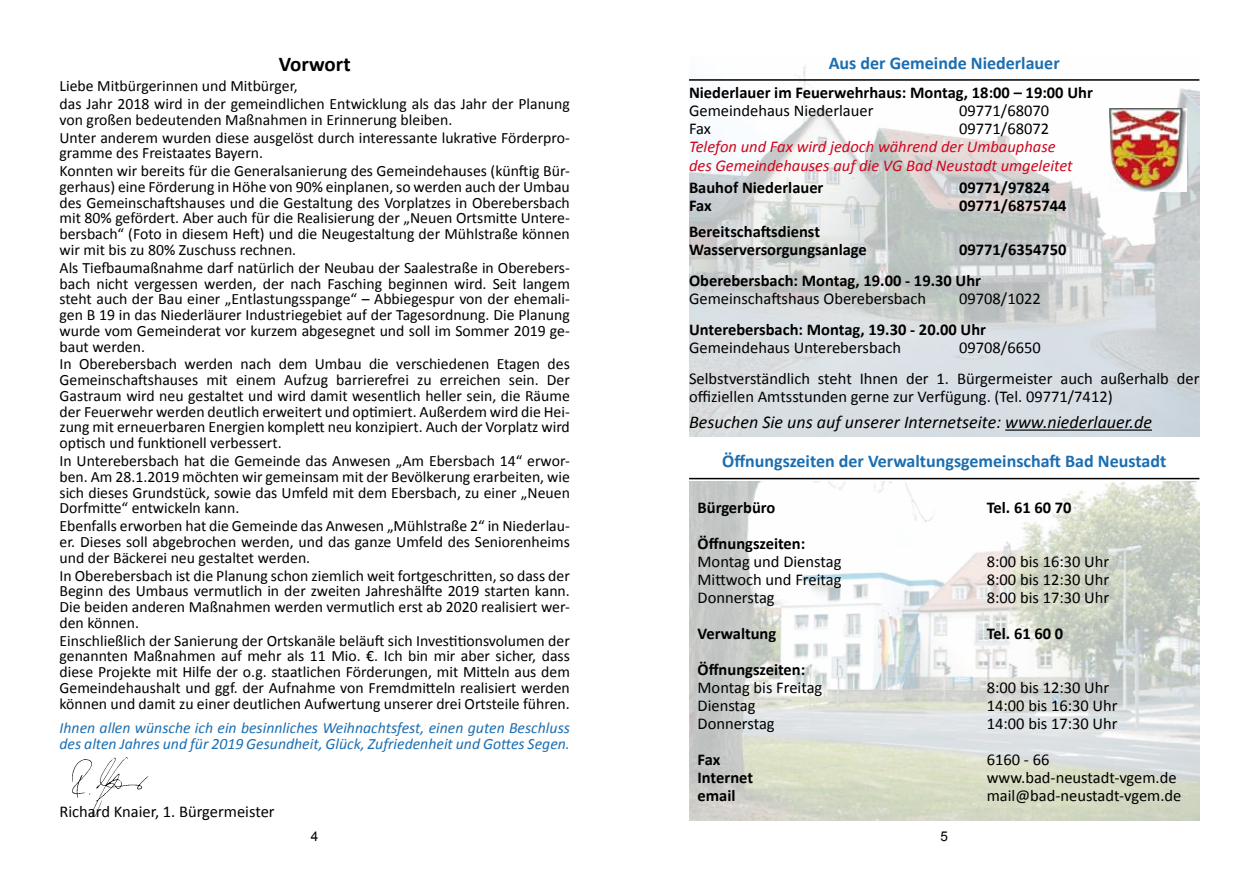
<style>
.page{position:relative;width:1259px;height:893px;background:#fff}
.page>*{position:absolute;margin:0;border:0;box-sizing:border-box;transform-origin:0 0}
.t1{font:700 21px "Calibri";color:#000}
.t2{font:700 18px "Calibri";color:#1b6eb1}
.t3{font:italic 18px "Calibri";color:#000}
.t4{font:16.5px/30.8px "Calibri";color:#000}
.t5{font:700 16.5px/18px "Calibri";color:#000}
.t6{font:italic 16.5px/18px "Calibri";color:#cd071e}
.t7{font:15.75px/15.8px "Calibri";color:#000;text-align:justify}
.t8{font:italic 15.75px/15.8px "Calibri";color:#1b6eb1}
.t9{font:13.5px "Arial";color:#000}
</style>
<div class="page">
<img style="left:72px;top:757px;width:77px;height:60px">
<img style="left:689px;top:66px;width:510px;height:371px">
<img style="left:689px;top:482px;width:510px;height:339px">
<hr style="left:689px;top:79px;width:510px;height:2px;background:#000">
<hr style="left:1005px;top:429px;width:147px;height:2px;background:#000">
<img style="left:1109px;top:108px;width:77px;height:83px">
<hr style="left:689px;top:478px;width:510px;height:1px;background:#000">
<h1 class="t1" style="left:279px;top:51px;width:73px">Vorwort</h1>
<p class="t7" style="left:60px;top:76px;width:512px;line-height:17.9px">Liebe Mitbürgerinnen und Mitbürger,<br>das Jahr 2018 wird in der gemeindlichen Entwicklung als das Jahr der Planung</p>
<p class="t7" style="left:60px;top:110px;width:512px;line-height:17.9px">von großen bedeutenden Maßnahmen in Erinnerung bleiben.<br>Unter anderem wurden diese ausgelöst durch interessante lukrative Förderpro-</p>
<p class="t7" style="left:60px;top:143px;width:512px;line-height:17.9px">gramme des Freistaates Bayern.<br>Konnten wir bereits für die Generalsanierung des Gemeindehauses (künftig Bür-</p>
<p class="t7" style="left:60px;top:178px;width:512px">gerhaus) eine Förderung in Höhe von 90% einplanen, so werden auch der Umbau des Gemeinschaftshauses und die Gestaltung des Vorplatzes in Oberebersbach mit 80% gefördert. Aber auch für die Realisierung der „Neuen Ortsmitte Untere&shy;bersbach“ (Foto in diesem Heft) und die Neugestaltung der Mühlstraße können wir mit bis zu 80% Zuschuss rechnen.</p>
<p class="t7" style="left:60px;top:259px;width:512px">Als Tiefbaumaßnahme darf natürlich der Neubau der Saalestraße in Oberebers&shy;bach nicht vergessen werden, der nach Fasching beginnen wird. Seit langem steht auch der Bau einer „Entlastungsspange“ – Abbiegespur von der ehemali&shy;gen B 19 in das Niederläurer Industriegebiet auf der Tagesordnung. Die Planung wurde vom Gemeinderat vor kurzem abgesegnet und soll im Sommer 2019 ge&shy;baut werden.</p>
<p class="t7" style="left:60px;top:356px;width:512px">In Oberebersbach werden nach dem Umbau die verschiedenen Etagen des Gemeinschaftshauses mit einem Aufzug barrierefrei zu erreichen sein. Der Gastraum wird neu gestaltet und wird damit wesentlich heller sein, die Räume der Feuerwehr werden deutlich erweitert und optimiert. Außerdem wird die Hei&shy;zung mit erneuerbaren Energien komplett neu konzipiert. Auch der Vorplatz wird optisch und funktionell verbessert.</p>
<p class="t7" style="left:60px;top:452px;width:512px">In Unterebersbach hat die Gemeinde das Anwesen „Am Ebersbach 14“ erwor&shy;ben. Am 28.1.2019 möchten wir gemeinsam mit der Bevölkerung erarbeiten, wie sich dieses Grundstück, sowie das Umfeld mit dem Ebersbach, zu einer „Neuen Dorfmitte“ entwickeln kann.</p>
<p class="t7" style="left:60px;top:517px;width:512px">Ebenfalls erworben hat die Gemeinde das Anwesen „Mühlstraße 2“ in Niederlau&shy;er. Dieses soll abgebrochen werden, und das ganze Umfeld des Seniorenheims und der Bäckerei neu gestaltet werden.</p>
<p class="t7" style="left:60px;top:567px;width:512px">In Oberebersbach ist die Planung schon ziemlich weit fortgeschritten, so dass der Beginn des Umbaus vermutlich in der zweiten Jahreshälfte 2019 starten kann.<br>Die beiden anderen Maßnahmen werden vermutlich erst ab 2020 realisiert wer&shy;den können.</p>
<p class="t7" style="left:60px;top:632px;width:512px">Einschließlich der Sanierung der Ortskanäle beläuft sich Investitionsvolumen der genannten Maßnahmen auf mehr als 11 Mio. €. Ich bin mir aber sicher, dass diese Projekte mit Hilfe der o.g. staatlichen Förderungen, mit Mitteln aus dem Gemeindehaushalt und ggf. der Aufnahme von Fremdmitteln realisiert werden können und damit zu einer deutlichen Aufwertung unserer drei Ortsteile führen.</p>
<p class="t8" style="left:60px;top:719px;width:512px">Ihnen allen wünsche ich ein besinnliches Weihnachtsfest, einen guten Beschluss des alten Jahres und für 2019 Gesundheit, Glück, Zufriedenheit und Gottes Segen.</p>
<p class="t4" style="left:60px;top:795px;width:217px">Richard Knaier, 1. Bürgermeister</p>
<p class="t2" style="left:828px;top:52px;width:232px">Aus der Gemeinde Niederlauer</p>
<p class="t5" style="left:689px;top:83px;width:405px">Niederlauer im Feuerwehrhaus: Montag, 18:00 – 19:00 Uhr</p>
<p class="t4" style="left:689px;top:95px;width:186px">Gemeindehaus Niederlauer</p>
<p class="t4" style="left:959px;top:95px;width:92px">09771/68070</p>
<p class="t4" style="left:689px;top:113px;width:24px">Fax</p>
<p class="t4" style="left:959px;top:113px;width:92px">09771/68072</p>
<p class="t6" style="left:689px;top:137px;width:385px">Telefon und Fax wird jedoch während der Umbauphase des Gemeindehauses auf die VG Bad Neustadt umgeleitet</p>
<p class="t5" style="left:689px;top:177px;width:136px">Bauhof Niederlauer</p>
<p class="t5" style="left:959px;top:177px;width:92px">09771/97824</p>
<p class="t5" style="left:689px;top:195px;width:24px">Fax</p>
<p class="t5" style="left:959px;top:195px;width:109px">09771/6875744</p>
<p class="t5" style="left:689px;top:222px;width:179px">Bereitschaftsdienst<br>Wasserversorgungsanlage</p>
<p class="t5" style="left:689px;top:234px;width:379px;line-height:30.8px;text-indent:270px">09771/6354750<br>Oberebersbach: Montag, 19.00 - 19.30 Uhr</p>
<p class="t4" style="left:689px;top:282px;width:238px">Gemeinschaftshaus Oberebersbach</p>
<p class="t4" style="left:959px;top:282px;width:83px">09708/1022</p>
<p class="t5" style="left:689px;top:320px;width:298px">Unterebersbach: Montag, 19.30 - 20.00 Uhr</p>
<p class="t4" style="left:689px;top:331px;width:214px">Gemeindehaus Unterebersbach</p>
<p class="t4" style="left:689px;top:331px;width:512px;text-indent:270px">09708/6650<br>Selbstverständlich steht Ihnen der 1. Bürgermeister auch außerhalb der</p>
<p class="t4" style="left:689px;top:380px;width:425px">offiziellen Amtsstunden gerne zur Verfügung. (Tel. 09771/7412)</p>
<p class="t3" style="left:689px;top:411px;width:464px">Besuchen Sie uns auf unserer Internetseite: www.niederlauer.de</p>
<p class="t2" style="left:722px;top:450px;width:445px">Öffnungszeiten der Verwaltungsgemeinschaft Bad Neustadt</p>
<p class="t5" style="left:697px;top:498px;width:79px">Bürgerbüro</p>
<p class="t5" style="left:986px;top:498px;width:86px">Tel. 61 60 70</p>
<p class="t5" style="left:697px;top:534px;width:109px">Öffnungszeiten:</p>
<p class="t4" style="left:697px;top:546px;width:145px">Montag und Dienstag</p>
<p class="t4" style="left:986px;top:546px;width:124px">8:00 bis 16:30 Uhr</p>
<p class="t4" style="left:697px;top:564px;width:145px">Mittwoch und Freitag</p>
<p class="t4" style="left:986px;top:564px;width:124px">8:00 bis 12:30 Uhr</p>
<p class="t4" style="left:697px;top:582px;width:79px">Donnerstag</p>
<p class="t4" style="left:986px;top:582px;width:124px">8:00 bis 17:30 Uhr</p>
<p class="t5" style="left:697px;top:624px;width:80px">Verwaltung</p>
<p class="t5" style="left:986px;top:624px;width:78px">Tel. 61 60 0</p>
<p class="t5" style="left:697px;top:660px;width:109px">Öffnungszeiten:</p>
<p class="t4" style="left:697px;top:672px;width:126px">Montag bis Freitag</p>
<p class="t4" style="left:986px;top:672px;width:124px">8:00 bis 12:30 Uhr</p>
<p class="t4" style="left:697px;top:690px;width:60px">Dienstag</p>
<p class="t4" style="left:986px;top:690px;width:132px">14:00 bis 16:30 Uhr</p>
<p class="t4" style="left:697px;top:708px;width:79px">Donnerstag</p>
<p class="t4" style="left:986px;top:708px;width:132px">14:00 bis 17:30 Uhr</p>
<p class="t5" style="left:697px;top:750px;width:24px">Fax</p>
<p class="t4" style="left:986px;top:744px;width:64px">6160 - 66</p>
<p class="t5" style="left:697px;top:768px;width:57px">Internet</p>
<p class="t4" style="left:986px;top:762px;width:191px">www.bad-neustadt-vgem.de</p>
<p class="t5" style="left:697px;top:786px;width:39px">email</p>
<p class="t4" style="left:986px;top:780px;width:196px">mail@bad-neustadt-vgem.de</p>
<p class="t9" style="left:311px;top:828px;width:9px">4</p>
<p class="t9" style="left:940px;top:828px;width:9px">5</p>
</div>
